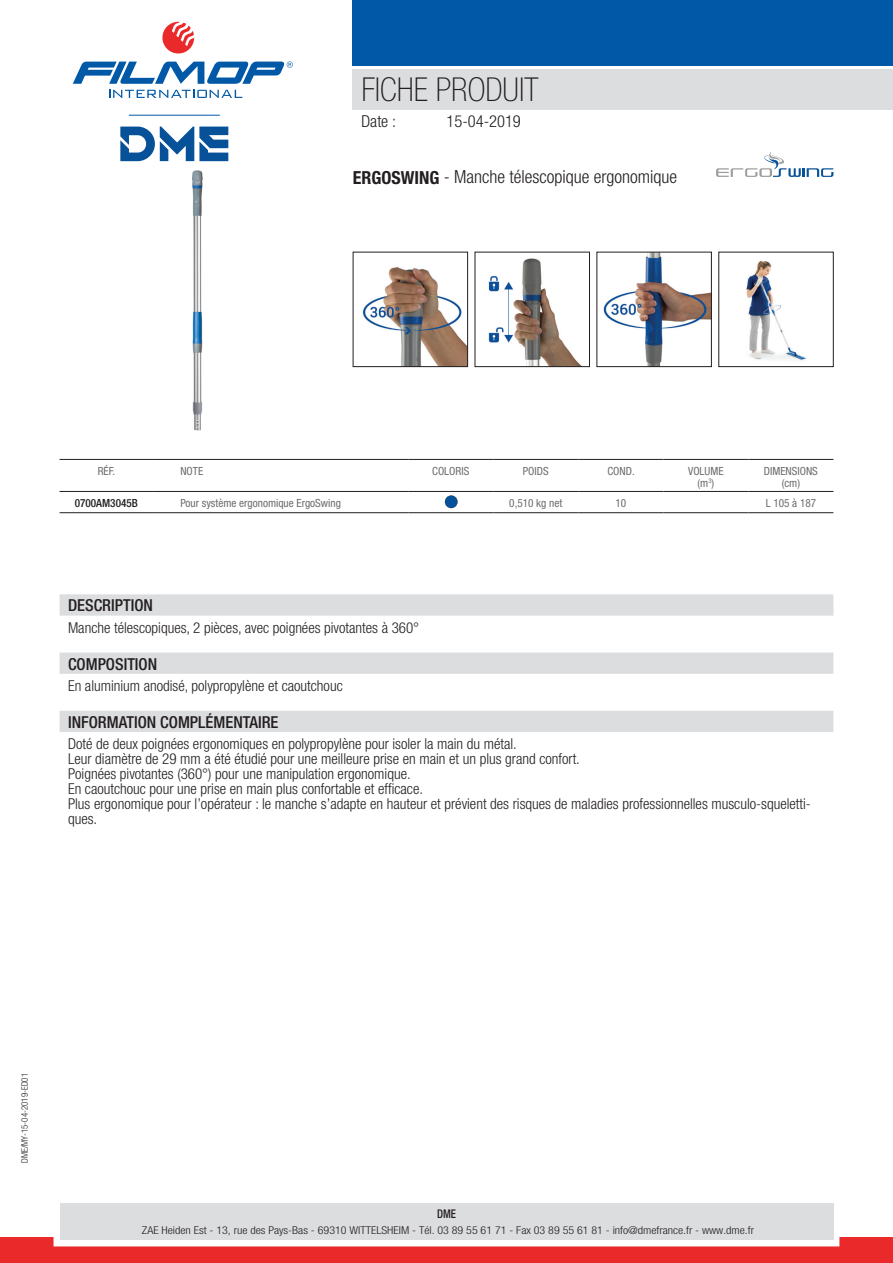
<style>
.page{position:relative;width:893px;height:1263px;background:#fff}
.page>*{position:absolute;margin:0;border:0;box-sizing:border-box;transform-origin:0 0}
.t1{font:100 condensed 33px "Helvetica Neue LT Std";color:#231f20}
.t2{font:300 condensed 18px "Helvetica Neue LT Std";color:#231f20}
.t3{font:500 condensed 16.5px "Helvetica Neue LT Std";color:#231f20}
.t4{font:300 condensed 16.5px "Helvetica Neue LT Std";color:#231f20}
.t5{font:300 condensed 15px/15px "Helvetica Neue LT Std";color:#231f20}
.t6{font:500 condensed 12px "Helvetica Neue LT Std";color:#231f20;scale:.9 1}
.t7{font:condensed 11.25px/12px "Helvetica Neue LT Std";color:#6c6d70;text-align:center}
.t8{font:500 condensed 11.25px "Helvetica Neue LT Std";color:#231f20}
.t9{font:300 condensed 10.8px "Helvetica Neue LT Std";color:#231f20;scale:1.11 1}
.t10{font:300 condensed 9px "Helvetica Neue LT Std";color:#231f20}
.s1{font-weight:700}
</style>
<div class="page">
<div style="left:353px;top:69px;width:540px;height:40px;background:#dcdddf"></div>
<svg style="left:109px;top:90px;width:133px;height:8px"></svg>
<svg style="left:162px;top:22px;width:32px;height:32px"></svg>
<svg style="left:73px;top:61px;width:220px;height:23px"></svg>
<div style="left:353px;top:0;width:540px;height:66px;background:#0158a6"></div>
<div style="left:0;top:1237px;width:893px;height:26px;background:#e9292a"></div>
<div style="left:54px;top:1197px;width:785px;height:49px;border:12px solid #fff"></div>
<div style="left:60px;top:1203px;width:773px;height:37px;background:#dcdddf"></div>
<svg style="left:120px;top:126px;width:108px;height:35px"></svg>
<hr style="left:129px;top:115px;width:91px;height:1px;background:#0158a6">
<img style="left:193px;top:170px;width:9px;height:260px">
<img style="left:362px;top:267px;width:104px;height:98px">
<div style="left:353px;top:252px;width:115px;height:115px;border:1px solid #231f20"></div>
<div style="left:60px;top:594px;width:773px;height:22px;background:#dcdddf"></div>
<div style="left:60px;top:652px;width:773px;height:22px;background:#dcdddf"></div>
<div style="left:60px;top:711px;width:773px;height:21px;background:#dcdddf"></div>
<hr style="left:60px;top:459px;width:93px;height:1px;background:#231f20">
<hr style="left:153px;top:459px;width:255px;height:1px;background:#231f20">
<hr style="left:408px;top:459px;width:85px;height:1px;background:#231f20">
<hr style="left:493px;top:459px;width:85px;height:1px;background:#231f20">
<hr style="left:578px;top:459px;width:85px;height:1px;background:#231f20">
<hr style="left:663px;top:459px;width:85px;height:1px;background:#231f20">
<hr style="left:748px;top:459px;width:85px;height:1px;background:#231f20">
<hr style="left:60px;top:491px;width:93px;height:1px;background:#231f20">
<hr style="left:153px;top:491px;width:255px;height:1px;background:#231f20">
<hr style="left:408px;top:491px;width:85px;height:1px;background:#231f20">
<hr style="left:493px;top:491px;width:85px;height:1px;background:#231f20">
<hr style="left:578px;top:491px;width:85px;height:1px;background:#231f20">
<hr style="left:663px;top:491px;width:85px;height:1px;background:#231f20">
<hr style="left:748px;top:491px;width:85px;height:1px;background:#231f20">
<hr style="left:60px;top:512px;width:93px;height:1px;background:#231f20">
<hr style="left:153px;top:512px;width:255px;height:1px;background:#231f20">
<hr style="left:408px;top:512px;width:85px;height:1px;background:#231f20">
<hr style="left:493px;top:512px;width:85px;height:1px;background:#231f20">
<hr style="left:578px;top:512px;width:85px;height:1px;background:#231f20">
<hr style="left:663px;top:512px;width:85px;height:1px;background:#231f20">
<hr style="left:748px;top:512px;width:85px;height:1px;background:#231f20">
<svg style="left:445px;top:495px;width:13px;height:13px"></svg>
<img style="left:488px;top:258px;width:93px;height:107px">
<div style="left:475px;top:252px;width:115px;height:115px;border:1px solid #231f20"></div>
<img style="left:603px;top:254px;width:106px;height:111px">
<img style="left:746px;top:260px;width:61px;height:101px">
<svg style="left:716px;top:152px;width:117px;height:25px"></svg>
<h1 class="t1" style="left:361px;top:71px;width:179px">FICHE PRODUIT</h1>
<p class="t4" style="left:361px;top:111px;width:36px">Date :</p>
<p class="t4" style="left:446px;top:111px;width:76px">15-04-2019</p>
<p class="t2" style="left:353px;top:166px;width:326px"><span class="s1">ERGOSWING</span> - Manche télescopique ergonomique</p>
<p class="t7" style="left:98px;top:465px;width:19px">RÉF.</p>
<p class="t7" style="left:180px;top:465px;width:24px">NOTE</p>
<p class="t7" style="left:432px;top:465px;width:39px">COLORIS</p>
<p class="t7" style="left:523px;top:465px;width:27px">POIDS</p>
<p class="t7" style="left:607px;top:465px;width:29px">COND.</p>
<p class="t7" style="left:688px;top:465px;width:37px">VOLUME (m<sup>3</sup>)</p>
<p class="t7" style="left:764px;top:465px;width:55px">DIMENSIONS (cm)</p>
<p class="t8" style="left:75px;top:496px;width:65px">0700AM3045B</p>
<p class="t7" style="left:180px;top:497px;width:162px">Pour système ergonomique ErgoSwing</p>
<p class="t7" style="left:509px;top:497px;width:55px">0,510 kg net</p>
<p class="t7" style="left:615px;top:497px;width:12px">10</p>
<p class="t7" style="left:766px;top:497px;width:52px">L 105 à 187</p>
<p class="t3" style="left:68px;top:596px;width:86px">DESCRIPTION</p>
<p class="t5" style="left:68px;top:620px;width:353px">Manche télescopiques, 2 pièces, avec poignées pivotantes à 360°</p>
<p class="t3" style="left:68px;top:654px;width:91px">COMPOSITION</p>
<p class="t5" style="left:68px;top:678px;width:276px">En aluminium anodisé, polypropylène et caoutchouc</p>
<p class="t3" style="left:68px;top:712px;width:212px">INFORMATION COMPLÉMENTAIRE</p>
<p class="t5" style="left:68px;top:736px;width:744px">Doté de deux poignées ergonomiques en polypropylène pour isoler la main du métal.<br>Leur diamètre de 29 mm a été étudié pour une meilleure prise en main et un plus grand confort.<br>Poignées pivotantes (360°) pour une manipulation ergonomique.<br>En caoutchouc pour une prise en main plus confortable et efficace.<br>Plus ergonomique pour l’opérateur : le manche s’adapte en hauteur et prévient des risques de maladies professionnelles musculo-squeletti&shy;ques.</p>
<p class="t10" style="left:19px;top:1163px;width:91px;rotate:-90deg">DME/MY-15-04-2019-ED01</p>
<p class="t6" style="left:437px;top:1207px;width:23px">DME</p>
<p class="t9" style="left:142px;top:1224px;width:553px">ZAE Heiden Est - 13, rue des Pays-Bas - 69310 WITTELSHEIM - Tél. 03 89 55 61 71 - Fax 03 89 55 61 81 - info@dmefrance.fr - www.dme.fr</p>
</div>
